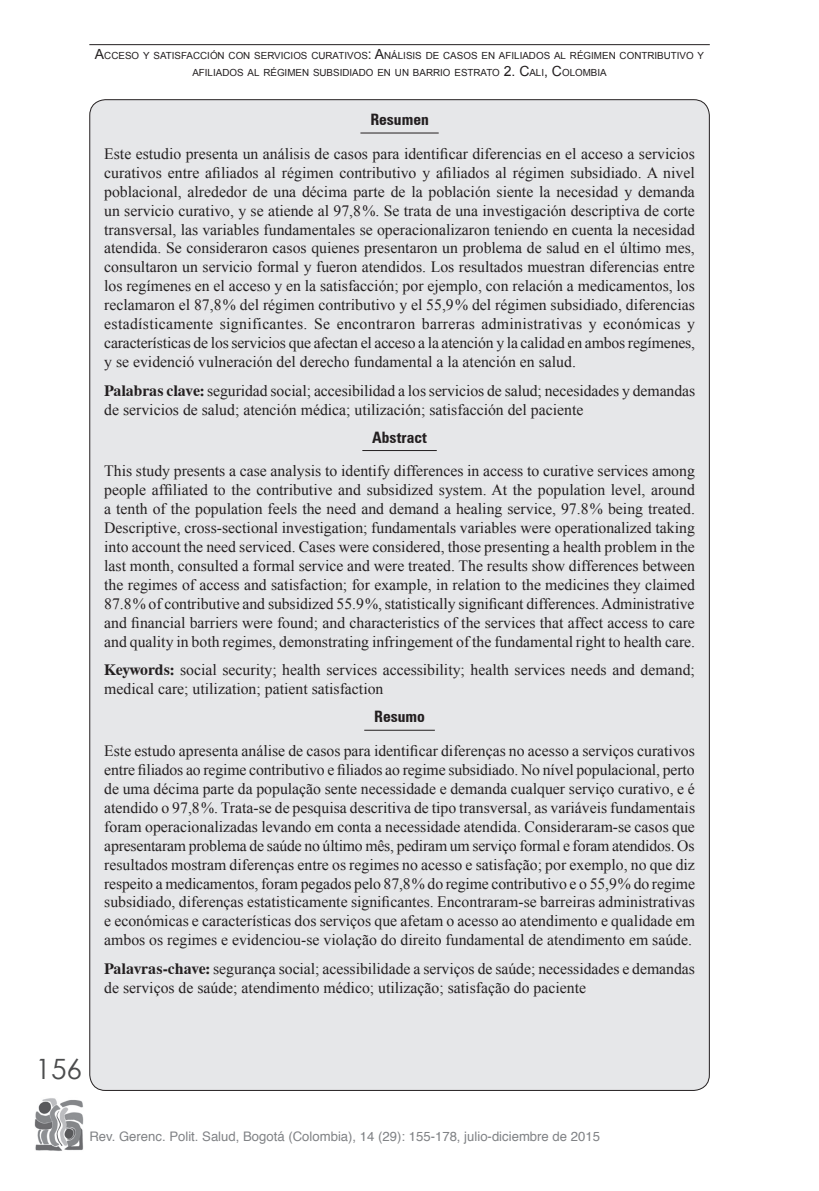
<style>
.page{position:relative;width:819px;height:1191px;background:#fff}
.page>*{position:absolute;margin:0;border:0;box-sizing:border-box;transform-origin:0 0}
.t1{font:28px "Century Gothic";color:#4b4c4d}
.t2{font:15.75px/18.9px "Times New Roman";color:#231f20;text-align:justify}
.t3{font:700 condensed 15.75px "Zurich BT";color:#231f20}
.t4{font:13.12px "Helvetica";color:#808285}
.t5{font:9.8px/16.8px "Arial";color:#231f20;text-align:center}
.s1{font-size:14px}
.s2{font-family:"Dutch 801 BT";font-weight:700}
</style>
<div class="page">
<div style="left:90px;top:100px;width:619px;height:990px;background:#e6e7e9;border-radius:16px"></div>
<img style="left:34px;top:1098px;width:49px;height:53px">
<hr style="left:360px;top:133px;width:78px;height:1px;background:#231f20">
<hr style="left:362px;top:450px;width:75px;height:1px;background:#231f20">
<hr style="left:364px;top:730px;width:71px;height:1px;background:#231f20">
<hr style="left:89px;top:44px;width:620px;height:1px;background:#231f20">
<p class="t5" style="left:95px;top:48px;width:610px"><span class="s1">A</span>CCESO Y SATISFACCIÓN CON SERVICIOS CURATIVOS<span class="s1">: A</span>NÁLISIS DE CASOS EN AFILIADOS AL RÉGIMEN CONTRIBUTIVO Y<br>AFILIADOS AL RÉGIMEN SUBSIDIADO EN UN BARRIO ESTRATO <span class="s1">2. C</span>ALI<span class="s1">, C</span>OLOMBIA</p>
<p class="t3" style="left:370px;top:110px;width:60px">Resumen</p>
<p class="t2" style="left:104px;top:144px;width:592px">Este estudio presenta un análisis de casos para identificar diferencias en el acceso a servicios curativos entre afiliados al régimen contributivo y afiliados al régimen subsidiado. A nivel poblacional, alrededor de una décima parte de la población siente la necesidad y demanda un servicio curativo, y se atiende al 97,8 %. Se trata de una investigación descriptiva de corte transversal, las variables fundamentales se operacionalizaron teniendo en cuenta la necesidad atendida. Se consideraron casos quienes presentaron un problema de salud en el último mes, consultaron un servicio formal y fueron atendidos. Los resultados muestran diferencias entre los regímenes en el acceso y en la satisfacción; por ejemplo, con relación a medicamentos, los reclamaron el 87,8 % del régimen contributivo y el 55,9 % del régimen subsidiado, diferencias estadísticamente significantes. Se encontraron barreras administrativas y económicas y características de los servicios que afectan el acceso a la atención y la calidad en ambos regímenes, y se evidenció vulneración del derecho fundamental a la atención en salud.</p>
<p class="t2" style="left:104px;top:381px;width:592px"><span class="s2">Palabras clave:</span> seguridad social; accesibilidad a los servicios de salud; necesidades y demandas de servicios de salud; atención médica; utilización; satisfacción del paciente</p>
<p class="t3" style="left:372px;top:427px;width:56px">Abstract</p>
<p class="t2" style="left:104px;top:461px;width:592px">This study presents a case analysis to identify differences in access to curative services among people affiliated to the contributive and subsidized system. At the population level, around a tenth of the population feels the need and demand a healing service, 97.8 % being treated.<br>Descriptive, cross-sectional investigation; fundamentals variables were operationalized taking into account the need serviced. Cases were considered, those presenting a health problem in the last month, consulted a formal service and were treated. The results show differences between the regimes of access and satisfaction; for example, in relation to the medicines they claimed 87.8 % of contributive and subsidized 55.9 %, statistically significant differences. Administrative and financial barriers were found; and characteristics of the services that affect access to care and quality in both regimes, demonstrating infringement of the fundamental right to health care.</p>
<p class="t2" style="left:104px;top:660px;width:592px"><span class="s2">Keywords:</span> social security; health services accessibility; health services needs and demand; medical care; utilization; patient satisfaction</p>
<p class="t3" style="left:374px;top:707px;width:52px">Resumo</p>
<p class="t2" style="left:104px;top:741px;width:592px">Este estudo apresenta análise de casos para identificar diferenças no acesso a serviços curativos entre filiados ao regime contributivo e filiados ao regime subsidiado. No nível populacional, perto de uma décima parte da população sente necessidade e demanda cualquer serviço curativo, e é atendido o 97,8 %. Trata-se de pesquisa descritiva de tipo transversal, as variáveis fundamentais foram operacionalizadas levando em conta a necessidade atendida. Consideraram-se casos que apresentaram problema de saúde no último mês, pediram um serviço formal e foram atendidos. Os resultados mostram diferenças entre os regimes no acesso e satisfação; por exemplo, no que diz respeito a medicamentos, foram pegados pelo 87,8 % do regime contributivo e o 55,9 % do regime subsidiado, diferenças estatisticamente significantes. Encontraram-se barreiras administrativas e económicas e características dos serviços que afetam o acesso ao atendimento e qualidade em ambos os regimes e evidenciou-se violação do direito fundamental de atendimento em saúde.</p>
<p class="t2" style="left:104px;top:959px;width:592px"><span class="s2">Palavras-chave:</span> segurança social; acessibilidade a serviços de saúde; necessidades e demandas de serviços de saúde; atendimento médico; utilização; satisfação do paciente</p>
<h1 class="t1" style="left:35px;top:1052px;width:48px">156</h1>
<p class="t4" style="left:89px;top:1126px;width:512px">Rev. Gerenc. Polit. Salud, Bogotá (Colombia), 14 (29): 155-178, julio-diciembre de 2015</p>
</div>
